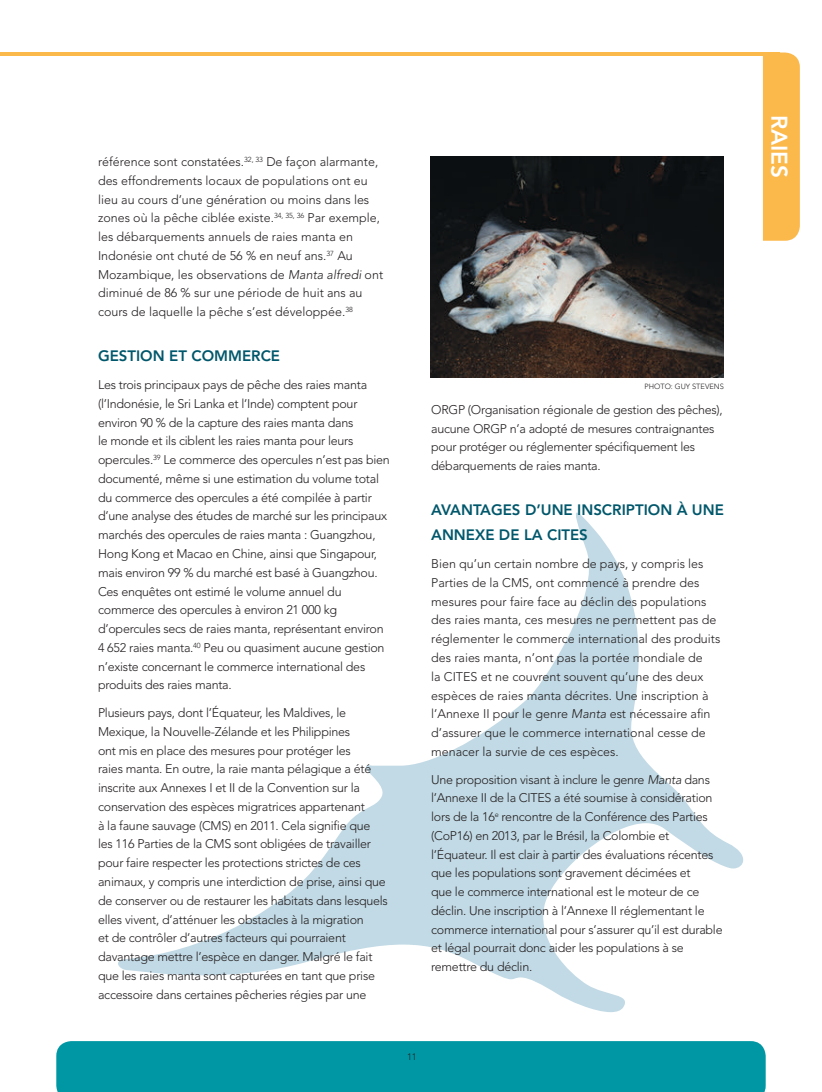
<style>
.page{position:relative;width:822px;height:1092px;background:#fff}
.page>*{position:absolute;margin:0;border:0;box-sizing:border-box;transform-origin:0 0}
.t1{font:800 22.5px "Avenir";color:#fff}
.t2{font:800 15px/25px "Avenir";color:#00576b}
.t3{font:300 12.5px/18.8px "Avenir";letter-spacing:-.02em;color:#231f20}
.t4{font:300 12.5px/18.8px "Avenir";color:#231f20}
.t5{font:300 9.38px "Avenir";color:#231f20}
.t6{font:300 7.5px "Avenir";color:#231f20}
.s1{font-style:italic}
</style>
<div class="page">
<svg style="left:118px;top:512px;width:626px;height:499px"></svg>
<div style="left:763px;top:52px;width:36px;height:189px;background:#fcb94b"></div>
<div style="left:56px;top:1041px;width:709px;height:50px;background:#0097a4"></div>
<hr style="left:0;top:52px;width:779px;height:4px;background:#fcb94b">
<img style="left:430px;top:156px;width:293px;height:221px">
<p class="t4" style="left:98px;top:153px;width:286px">référence sont constatées.<sup>32,</sup> <sup>33</sup> De façon alarmante, des effondrements locaux de populations ont eu lieu au cours d’une génération ou moins dans les zones où la pêche ciblée existe.<sup>34,</sup> <sup>35,</sup> <sup>36</sup> Par exemple, les débarquements annuels de raies manta en Indonésie ont chuté de 56 % en neuf ans.<sup>37</sup> Au Mozambique, les observations de <span class="s1">Manta alfredi</span> ont diminué de 86 % sur une période de huit ans au cours de laquelle la pêche s’est développée.<sup>38</sup></p>
<p class="t2" style="left:98px;top:345px;width:183px">GESTION ET COMMERCE</p>
<p class="t3" style="left:98px;top:376px;width:293px">Les trois principaux pays de pêche des raies manta (l’Indonésie, le Sri Lanka et l’Inde) comptent pour environ 90 % de la capture des raies manta dans<br>le monde et ils ciblent les raies manta pour leurs opercules.<sup>39</sup> Le commerce des opercules n’est pas bien documenté, même si une estimation du volume total du commerce des opercules a été compilée à partir d’une analyse des études de marché sur les principaux marchés des opercules de raies manta : Guangzhou, Hong Kong et Macao en Chine, ainsi que Singapour, mais environ 99 % du marché est basé à Guangzhou.<br>Ces enquêtes ont estimé le volume annuel du commerce des opercules à environ 21 000 kg d’opercules secs de raies manta, représentant environ 4 652 raies manta.<sup>40</sup> Peu ou quasiment aucune gestion n’existe concernant le commerce international des produits des raies manta.</p>
<p class="t3" style="left:98px;top:704px;width:291px">Plusieurs pays, dont l’Équateur, les Maldives, le Mexique, la Nouvelle-Zélande et les Philippines<br>ont mis en place des mesures pour protéger les<br>raies manta. En outre, la raie manta pélagique a été inscrite aux Annexes I et II de la Convention sur la conservation des espèces migratrices appartenant<br>à la faune sauvage (CMS) en 2011. Cela signifie que les 116 Parties de la CMS sont obligées de travailler pour faire respecter les protections strictes de ces animaux, y compris une interdiction de prise, ainsi que de conserver ou de restaurer les habitats dans lesquels elles vivent, d’atténuer les obstacles à la migration<br>et de contrôler d’autres facteurs qui pourraient davantage mettre l’espèce en danger. Malgré le fait que les raies manta sont capturées en tant que prise accessoire dans certaines pêcheries régies par une</p>
<p class="t6" style="left:644px;top:383px;width:81px">PHOTO: GUY STEVENS</p>
<p class="t3" style="left:431px;top:401px;width:293px">ORGP (Organisation régionale de gestion des pêches), aucune ORGP n’a adopté de mesures contraignantes pour protéger ou réglementer spécifiquement les débarquements de raies manta.</p>
<p class="t2" style="left:431px;top:499px;width:294px">AVANTAGES D’UNE INSCRIPTION À UNE<br>ANNEXE DE LA CITES</p>
<p class="t4" style="left:431px;top:555px;width:291px">Bien qu’un certain nombre de pays, y compris les Parties de la CMS, ont commencé à prendre des mesures pour faire face au déclin des populations des raies manta, ces mesures ne permettent pas de réglementer le commerce international des produits des raies manta, n’ont pas la portée mondiale de<br>la CITES et ne couvrent souvent qu’une des deux espèces de raies manta décrites. Une inscription à l’Annexe II pour le genre <span class="s1">Manta</span> est nécessaire afin d’assurer que le commerce international cesse de menacer la survie de ces espèces.</p>
<p class="t3" style="left:431px;top:770px;width:293px">Une proposition visant à inclure le genre <span class="s1">Manta</span> dans l’Annexe II de la CITES a été soumise à considération lors de la 16<sup>e</sup> rencontre de la Conférence des Parties (CoP16) en 2013, par le Brésil, la Colombie et l’Équateur. Il est clair à partir des évaluations récentes que les populations sont gravement décimées et<br>que le commerce international est le moteur de ce déclin. Une inscription à l’Annexe II réglementant le commerce international pour s’assurer qu’il est durable et légal pourrait donc aider les populations à se remettre du déclin.</p>
<p class="t5" style="left:407px;top:1052px;width:11px">11</p>
<h1 class="t1" style="left:788px;top:115px;width:65px;rotate:90deg">RAIES</h1>
</div>
